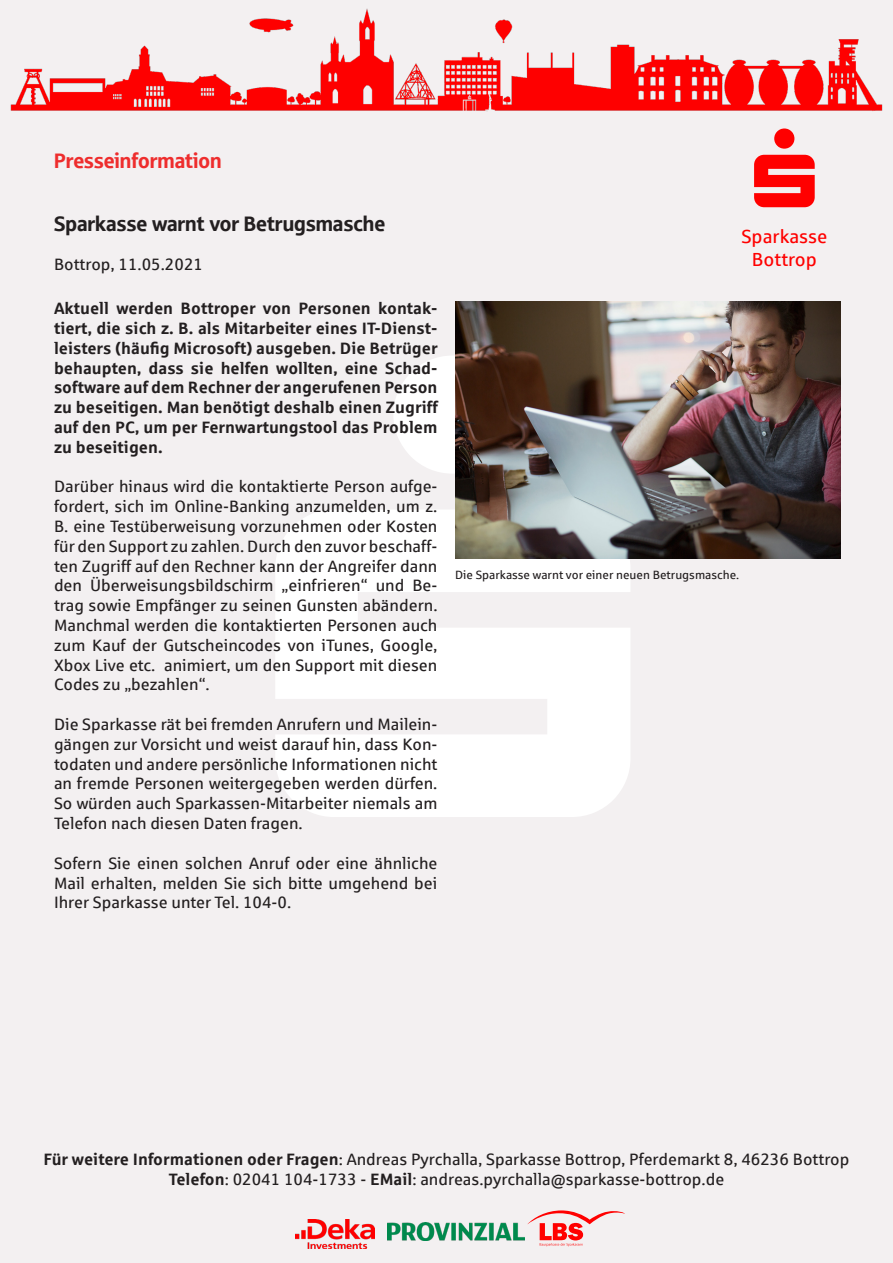
<style>
.page{position:relative;width:893px;height:1263px;background:#f3f0f1}
.page>*{position:absolute;margin:0;border:0;box-sizing:border-box;transform-origin:0 0}
.t1{font:21px "Sparkasse Head";color:#231f20}
.t2{font:21px "Sparkasse Head";color:#ee2d2d}
.t3{font:19.05px "Sparkasse Rg";color:#f00}
.t4{font:16.5px/19.8px "Sparkasse Rg";color:#231f20;text-align:justify}
.t5{font:700 16.5px/19.8px "Sparkasse Rg";color:#231f20;text-align:justify}
.t6{font:12px "Sparkasse Rg";color:#231f20}
.s1{font-weight:700}
</style>
<div class="page">
<img style="left:10px;top:8px;width:873px;height:103px">
<img style="left:296px;top:1219px;width:79px;height:30px">
<img style="left:387px;top:1222px;width:137px;height:18px">
<svg style="left:527px;top:1210px;width:98px;height:36px"></svg>
<img style="left:455px;top:302px;width:385px;height:257px">
<img style="left:455px;top:348px;width:175px;height:211px">
<p class="t2" style="left:54px;top:147px;width:169px">Presseinformation</p>
<p class="t1" style="left:54px;top:210px;width:333px">Sparkasse warnt vor Betrugsmasche</p>
<p class="t4" style="left:54px;top:254px;width:151px">Bottrop, 11.05.2021</p>
<p class="t5" style="left:54px;top:298px;width:385px">Aktuell werden Bottroper von Personen kontak&shy;tiert, die sich z. B. als Mitarbeiter eines IT-Dienst&shy;leisters (häufig Microsoft) ausgeben. Die Betrüger behaupten, dass sie helfen wollten, eine Schad&shy;software auf dem Rechner der angerufenen Person zu beseitigen. Man benötigt deshalb einen Zugriff auf den PC, um per Fernwartungstool das Problem zu beseitigen.</p>
<p class="t4" style="left:54px;top:476px;width:385px">Darüber hinaus wird die kontaktierte Person aufge&shy;fordert, sich im Online-Banking anzumelden, um z.<br>B. eine Testüberweisung vorzunehmen oder Kosten für den Support zu zahlen. Durch den zuvor beschaff&shy;ten Zugriff auf den Rechner kann der Angreifer dann den Überweisungsbildschirm „einfrieren“ und Be&shy;trag sowie Empfänger zu seinen Gunsten abändern.<br>Manchmal werden die kontaktierten Personen auch zum Kauf der Gutscheincodes von iTunes, Google, Xbox Live etc. animiert, um den Support mit diesen Codes zu „bezahlen“.</p>
<p class="t4" style="left:54px;top:714px;width:385px">Die Sparkasse rät bei fremden Anrufern und Mailein&shy;gängen zur Vorsicht und weist darauf hin, dass Kon&shy;todaten und andere persönliche Informationen nicht an fremde Personen weitergegeben werden dürfen.<br>So würden auch Sparkassen-Mitarbeiter niemals am Telefon nach diesen Daten fragen.</p>
<p class="t4" style="left:54px;top:853px;width:385px">Sofern Sie einen solchen Anruf oder eine ähnliche Mail erhalten, melden Sie sich bitte umgehend bei Ihrer Sparkasse unter Tel. 104-0.</p>
<p class="t3" style="left:741px;top:225px;width:88px">Sparkasse</p>
<p class="t3" style="left:752px;top:248px;width:67px">Bottrop</p>
<p class="t6" style="left:455px;top:567px;width:286px">Die Sparkasse warnt vor einer neuen Betrugsmasche.</p>
<p class="t4" style="left:44px;top:1149px;width:807px"><span class="s1">Für weitere Informationen oder Fragen</span>: Andreas Pyrchalla, Sparkasse Bottrop, Pferdemarkt 8, 46236 Bottrop</p>
<p class="t4" style="left:169px;top:1169px;width:557px"><span class="s1">Telefon</span>: 02041 104-1733 - <span class="s1">EMail</span>: andreas.pyrchalla@sparkasse-bottrop.de</p>
</div>
